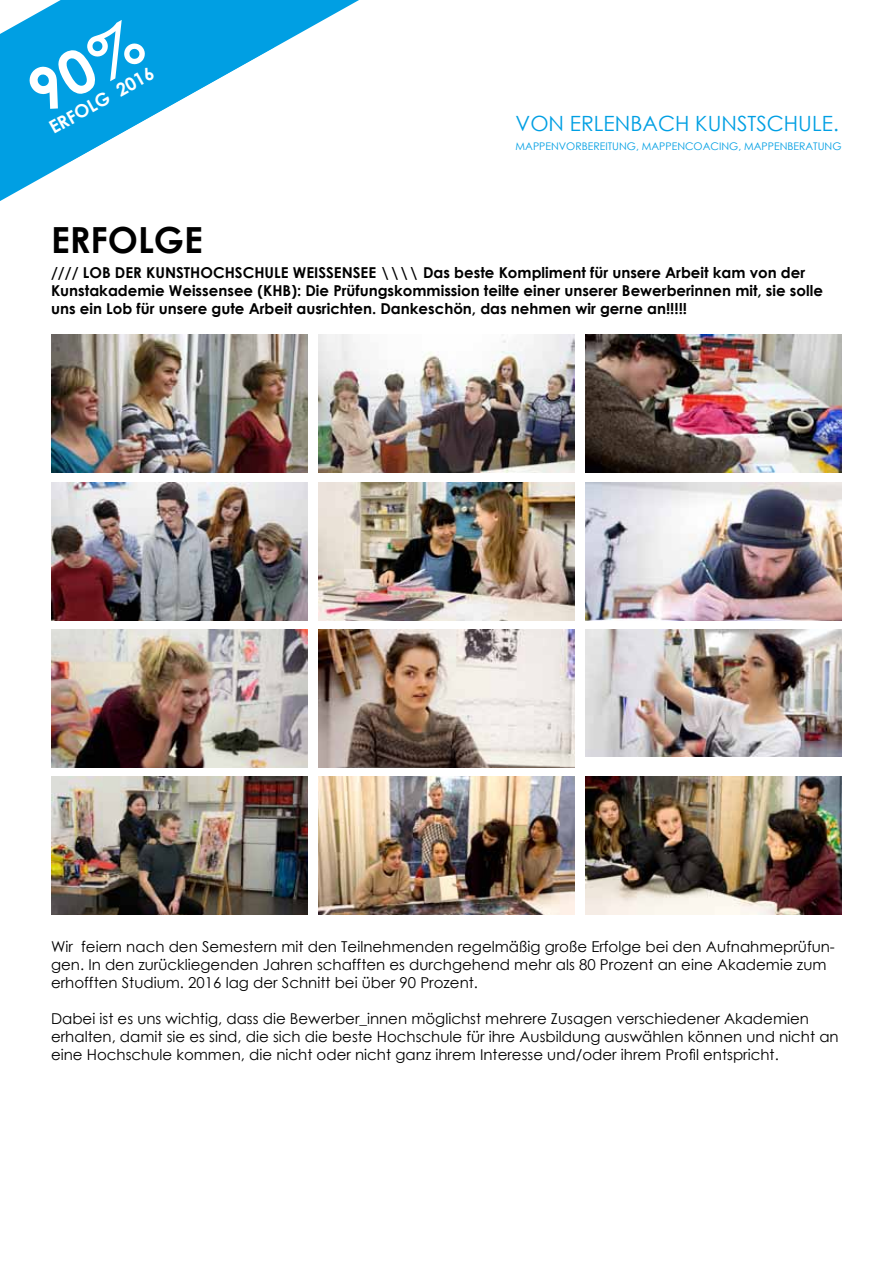
<style>
.page{position:relative;width:893px;height:1263px;background:#fff}
.page>*{position:absolute;margin:0;border:0;box-sizing:border-box;transform-origin:0 0}
.t1{font:700 36px "Century Gothic";color:#000}
.t2{font:21px "Century Gothic";color:#009fe3}
.t3{font:700 18px "Century Gothic";color:#fff}
.t4{font:15px/18px "Century Gothic";color:#000}
.t5{font:700 15px/18px "Century Gothic";color:#000}
.t6{font:10.5px "Century Gothic";color:#009fe3}
</style>
<div class="page">
<svg style="left:0;top:0;width:359px;height:201px"></svg>
<img style="left:51px;top:335px;width:257px;height:138px">
<img style="left:585px;top:335px;width:257px;height:138px">
<img style="left:318px;top:335px;width:257px;height:138px">
<img style="left:51px;top:482px;width:257px;height:138px">
<img style="left:585px;top:482px;width:257px;height:138px">
<img style="left:318px;top:482px;width:257px;height:138px">
<img style="left:51px;top:629px;width:257px;height:138px">
<img style="left:585px;top:629px;width:257px;height:128px">
<img style="left:318px;top:629px;width:257px;height:138px">
<img style="left:51px;top:776px;width:257px;height:138px">
<img style="left:585px;top:776px;width:257px;height:138px">
<img style="left:318px;top:776px;width:257px;height:138px">
<svg style="left:21px;top:0;width:253px;height:162px"></svg>
<p class="t3" style="left:44px;top:116px;width:118px;rotate:-29deg">ERFOLG 2016</p>
<h2 class="t2" style="left:516px;top:108px;width:325px">VON ERLENBACH KUNSTSCHULE.</h2>
<p class="t6" style="left:516px;top:139px;width:327px">MAPPENVORBEREITUNG, MAPPENCOACING, MAPPENBERATUNG</p>
<h1 class="t1" style="left:51px;top:213px;width:153px">ERFOLGE</h1>
<p class="t5" style="left:51px;top:263px;width:773px">//// LOB DER KUNSTHOCHSCHULE WEISSENSEE \\\\ Das beste Kompliment für unsere Arbeit kam von der<br>Kunstakademie Weissensee (KHB): Die Prüfungskommission teilte einer unserer Bewerberinnen mit, sie solle uns ein Lob für unsere gute Arbeit ausrichten. Dankeschön, das nehmen wir gerne an!!!!!</p>
<p class="t4" style="left:51px;top:937px;width:785px">Wir feiern nach den Semestern mit den Teilnehmenden regelmäßig große Erfolge bei den Aufnahmeprüfun&shy;gen. In den zurückliegenden Jahren schafften es durchgehend mehr als 80 Prozent an eine Akademie zum erhofften Studium. 2016 lag der Schnitt bei über 90 Prozent.</p>
<p class="t4" style="left:51px;top:1009px;width:789px">Dabei ist es uns wichtig, dass die Bewerber_innen möglichst mehrere Zusagen verschiedener Akademien erhalten, damit sie es sind, die sich die beste Hochschule für ihre Ausbildung auswählen können und nicht an eine Hochschule kommen, die nicht oder nicht ganz ihrem Interesse und/oder ihrem Profil entspricht.</p>
</div>
